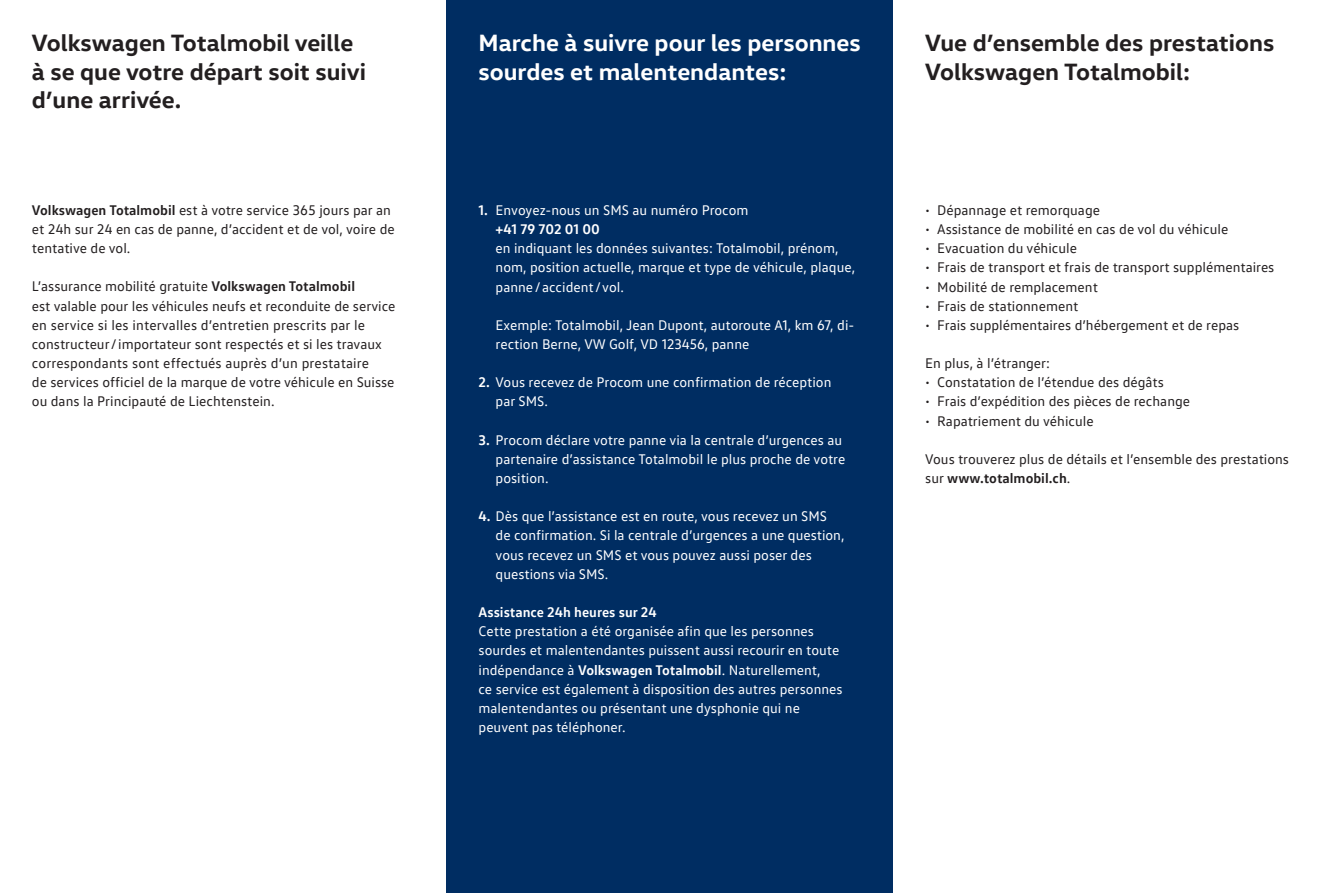
<style>
.page{position:relative;width:1340px;height:893px;background:#fff}
.page>*{position:absolute;margin:0;border:0;box-sizing:border-box;transform-origin:0 0}
.t1{font:700 24px/28.8px "VW Head";color:#231f20}
.t2{font:700 24px/28.8px "VW Head";color:#fff}
.t3{font:14.25px/19.2px "VW Text";color:#231f20}
.t4{font:14.25px/19.2px "VW Text";color:#fff}
.t5{font:700 14.25px "VW Text";color:#fff}
.s1{font-weight:700}
</style>
<div class="page">
<div style="left:446px;top:0;width:447px;height:893px;background:#002d62"></div>
<h1 class="t1" style="left:32px;top:27px;width:335px">Volkswagen Totalmobil veille à se que votre départ soit suivi d’une arrivée.</h1>
<h1 class="t1" style="left:925px;top:27px;width:350px">Vue d’ensemble des prestations<br>Volkswagen Totalmobil:</h1>
<h1 class="t2" style="left:478px;top:27px;width:384px">Marche à suivre pour les personnes sourdes et malentendantes:</h1>
<p class="t3" style="left:32px;top:200px;width:364px"><span class="s1">Volkswagen Totalmobil</span> est à votre service 365 jours par an et 24h sur 24 en cas de panne, d’accident et de vol, voire de tentative de vol.</p>
<p class="t3" style="left:32px;top:277px;width:365px">L’assurance mobilité gratuite <span class="s1">Volkswagen Totalmobil<br></span>est valable pour les véhicules neufs et reconduite de service en service si les intervalles d’entretien prescrits par le constructeur/importateur sont respectés et si les travaux correspondants sont effectués auprès d’un prestataire<br>de services officiel de la marque de votre véhicule en Suisse ou dans la Principauté de Liechtenstein.</p>
<p class="t4" style="left:495px;top:200px;width:254px;text-indent:-17px"><span class="s1">1.</span> Envoyez-nous un SMS au numéro Procom <span class="s1">+41 79 702 01 00</span></p>
<p class="t4" style="left:495px;top:238px;width:361px">en indiquant les données suivantes: Totalmobil, prénom, nom, position actuelle, marque et type de véhicule, plaque, panne/ accident/vol.</p>
<p class="t4" style="left:495px;top:315px;width:360px">Exemple: Totalmobil, Jean Dupont, autoroute A1, km 67, di&shy;rection Berne, VW Golf, VD 123456, panne</p>
<p class="t4" style="left:495px;top:372px;width:337px;text-indent:-17px"><span class="s1">2.</span> Vous recevez de Procom une confirmation de réception par SMS.</p>
<p class="t4" style="left:495px;top:430px;width:351px;text-indent:-17px"><span class="s1">3.</span> Procom déclare votre panne via la centrale d’urgences au partenaire d’assistance Totalmobil le plus proche de votre position.</p>
<p class="t4" style="left:495px;top:506px;width:350px;text-indent:-17px"><span class="s1">4.</span> Dès que l’assistance est en route, vous recevez un SMS de confirmation. Si la centrale d’urgences a une question, vous recevez un SMS et vous pouvez aussi poser des questions via SMS.</p>
<p class="t5" style="left:478px;top:603px;width:180px">Assistance 24h heures sur 24</p>
<p class="t4" style="left:478px;top:621px;width:365px">Cette prestation a été organisée afin que les personnes sourdes et malentendantes puissent aussi recourir en toute indépendance à <span class="s1">Volkswagen Totalmobil</span>. Naturellement,<br>ce service est également à disposition des autres personnes malentendantes ou présentant une dysphonie qui ne peuvent pas téléphoner.</p>
<p class="t3" style="left:925px;top:200px;width:176px">• Dépannage et remorquage</p>
<p class="t3" style="left:925px;top:219px;width:304px">• Assistance de mobilité en cas de vol du véhicule</p>
<p class="t3" style="left:925px;top:238px;width:153px">• Evacuation du véhicule</p>
<p class="t3" style="left:925px;top:258px;width:351px">• Frais de transport et frais de transport supplémentaires</p>
<p class="t3" style="left:925px;top:277px;width:174px">• Mobilité de remplacement</p>
<p class="t3" style="left:925px;top:296px;width:155px">• Frais de stationnement</p>
<p class="t3" style="left:925px;top:315px;width:315px">• Frais supplémentaires d’hébergement et de repas</p>
<p class="t3" style="left:925px;top:353px;width:126px">En plus, à l’étranger:</p>
<p class="t3" style="left:925px;top:372px;width:240px">• Constatation de l’étendue des dégâts</p>
<p class="t3" style="left:925px;top:392px;width:266px">• Frais d’expédition des pièces de rechange</p>
<p class="t3" style="left:925px;top:411px;width:170px">• Rapatriement du véhicule</p>
<p class="t3" style="left:925px;top:449px;width:365px">Vous trouverez plus de détails et l’ensemble des prestations sur <span class="s1">www.totalmobil.ch</span>.</p>
</div>
